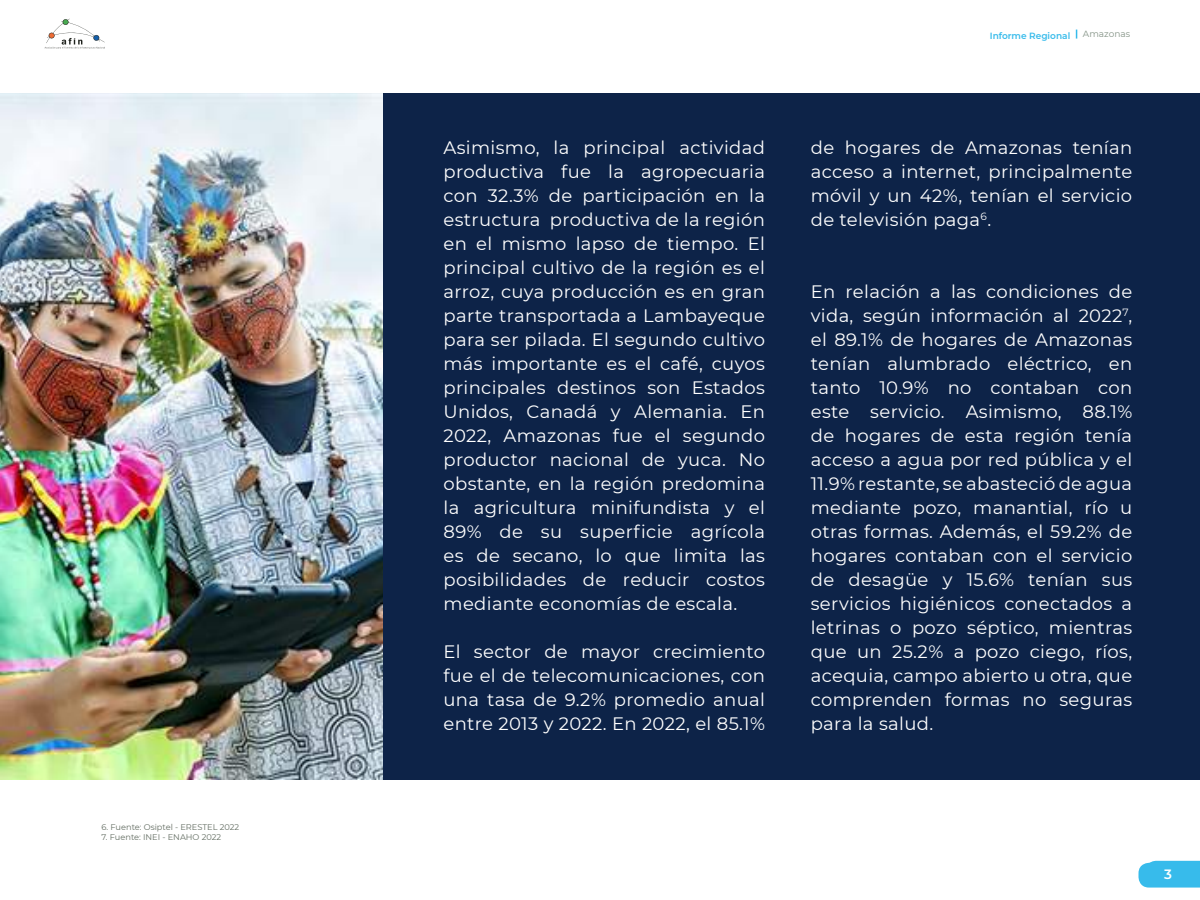
<style>
.page{position:relative;width:1200px;height:900px;background:#fff}
.page>*{position:absolute;margin:0;border:0;box-sizing:border-box;transform-origin:0 0}
.t1{font:18px/24px "Montserrat";letter-spacing:.02em;color:#fff;text-align:justify}
.t2{font:600 13.5px "Montserrat";color:#fff}
.t3{font:600 9px "Montserrat";color:#37bbeb}
.t4{font:9px "Montserrat";color:#849386}
.t5{font:8.25px "Montserrat";color:#636d62}
</style>
<div class="page">
<svg style="left:45px;top:19px;width:60px;height:30px"></svg>
<svg style="left:1138px;top:861px;width:62px;height:27px;background:#43bfec"></svg>
<img style="left:0;top:93px;width:384px;height:687px">
<div style="left:384px;top:93px;width:816px;height:687px;background:#0d2348"></div>
<p class="t5" style="left:101px;top:821px;width:139px">6. Fuente: Osiptel - ERESTEL 2022</p>
<p class="t5" style="left:101px;top:831px;width:121px">7. Fuente: INEI - ENAHO 2022</p>
<p class="t1" style="left:444px;top:135px;width:323px">Asimismo, la principal actividad productiva fue la agropecuaria con 32.3% de participación en la estructura productiva de la región en el mismo lapso de tiempo. El principal cultivo de la región es el arroz, cuya producción es en gran parte transportada a Lambayeque para ser pilada. El segundo cultivo más importante es el café, cuyos principales destinos son Estados Unidos, Canadá y Alemania. En 2022, Amazonas fue el segundo productor nacional de yuca. No obstante, en la región predomina la agricultura minifundista y el 89% de su superficie agrícola es de secano, lo que limita las posibilidades de reducir costos mediante economías de escala.</p>
<p class="t1" style="left:444px;top:639px;width:323px">El sector de mayor crecimiento fue el de telecomunicaciones, con una tasa de 9.2% promedio anual entre 2013 y 2022. En 2022, el 85.1%</p>
<p class="t3" style="left:990px;top:29px;width:82px">Informe Regional</p>
<p class="t4" style="left:1083px;top:28px;width:49px">Amazonas</p>
<p class="t1" style="left:811px;top:135px;width:323px">de hogares de Amazonas tenían acceso a internet, principalmente móvil y un 42%, tenían el servicio de televisión paga<sup>6</sup>.</p>
<p class="t1" style="left:811px;top:279px;width:323px">En relación a las condiciones de vida, según información al 2022<sup>7</sup>, el 89.1% de hogares de Amazonas tenían alumbrado eléctrico, en tanto 10.9% no contaban con este servicio. Asimismo, 88.1% de hogares de esta región tenía acceso a agua por red pública y el 11.9% restante, se abasteció de agua mediante pozo, manantial, río u otras formas. Además, el 59.2% de hogares contaban con el servicio de desagüe y 15.6% tenían sus servicios higiénicos conectados a letrinas o pozo séptico, mientras que un 25.2% a pozo ciego, ríos, acequia, campo abierto u otra, que comprenden formas no seguras para la salud.</p>
<p class="t2" style="left:1160px;top:865px;width:14px">33</p>
</div>
